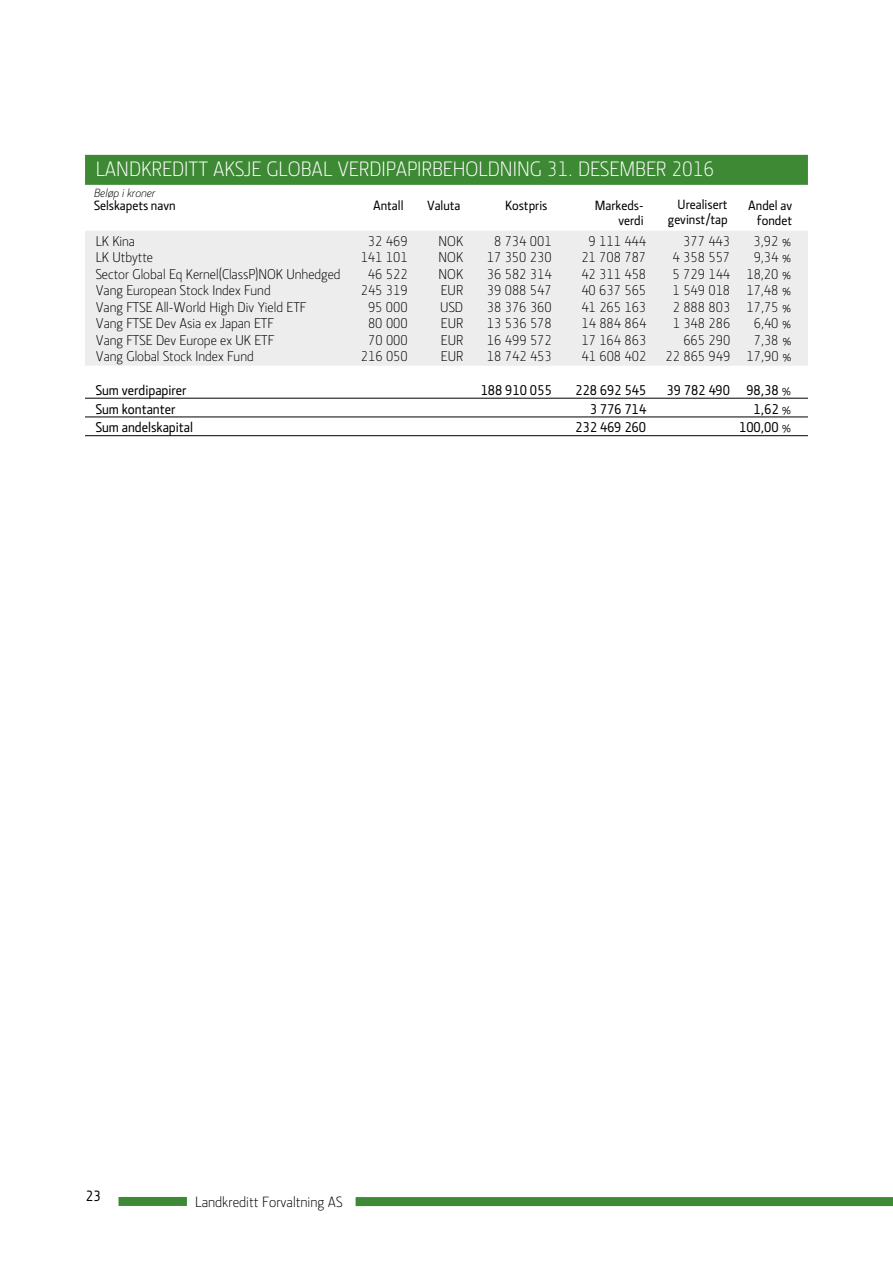
<style>
.page{position:relative;width:893px;height:1263px;background:#fff}
.page>*{position:absolute;margin:0;border:0;box-sizing:border-box;transform-origin:0 0}
.t1{font:300 21px "Section LK";color:#fff}
.t2{font:300 15px "Section LK";color:#000}
.t3{font:500 15px "Section LK";color:#000}
.t4{font:300 14.25px "Section LK";color:#000}
.t5{font:500 14.25px "Section LK";color:#000}
.t6{font:500 13.5px/15px "Section LK";color:#000;text-align:right}
.t7{font:italic 300 12px "Section LK";color:#000}
</style>
<div class="page">
<div style="left:119px;top:1197px;width:68px;height:9px;background:#3d8934"></div>
<div style="left:356px;top:1197px;width:537px;height:9px;background:#3d8934"></div>
<div style="left:85px;top:155px;width:723px;height:30px;background:#3d8934"></div>
<div style="left:85px;top:231px;width:723px;height:19px;background:#ededed"></div>
<div style="left:85px;top:247px;width:723px;height:20px;background:#ededed"></div>
<div style="left:85px;top:264px;width:723px;height:19px;background:#ededed"></div>
<div style="left:85px;top:280px;width:723px;height:20px;background:#ededed"></div>
<div style="left:85px;top:297px;width:723px;height:19px;background:#ededed"></div>
<div style="left:85px;top:313px;width:723px;height:20px;background:#ededed"></div>
<div style="left:85px;top:330px;width:723px;height:19px;background:#ededed"></div>
<div style="left:85px;top:346px;width:723px;height:20px;background:#ededed"></div>
<hr style="left:85px;top:398px;width:723px;height:1px;background:#000">
<hr style="left:85px;top:417px;width:723px;height:1px;background:#000">
<hr style="left:85px;top:435px;width:723px;height:1px;background:#000">
<h1 class="t1" style="left:96px;top:157px;width:620px">LANDKREDITT AKSJE GLOBAL VERDIPAPIRBEHOLDNING 31. DESEMBER 2016</h1>
<p class="t7" style="left:94px;top:187px;width:63px">Beløp i kroner</p>
<p class="t6" style="left:94px;top:198px;width:83px">Selskapets navn</p>
<p class="t6" style="left:373px;top:198px;width:32px">Antall</p>
<p class="t6" style="left:427px;top:198px;width:35px">Valuta</p>
<p class="t6" style="left:505px;top:198px;width:44px">Kostpris</p>
<p class="t6" style="left:595px;top:198px;width:50px">Markeds&shy;verdi</p>
<p class="t6" style="left:668px;top:197px;width:61px">Urealisert gevinst/tap</p>
<p class="t6" style="left:748px;top:198px;width:45px">Andel av fondet</p>
<p class="t4" style="left:96px;top:233px;width:41px">LK Kina</p>
<p class="t4" style="left:368px;top:233px;width:41px">32 469</p>
<p class="t4" style="left:439px;top:233px;width:26px">NOK</p>
<p class="t4" style="left:494px;top:233px;width:59px">8 734 001</p>
<p class="t4" style="left:588px;top:233px;width:59px">9 111 444</p>
<p class="t4" style="left:683px;top:233px;width:48px">377 443</p>
<p class="t4" style="left:754px;top:233px;width:39px">3,92 %</p>
<p class="t4" style="left:96px;top:249px;width:59px">LK Utbytte</p>
<p class="t4" style="left:361px;top:249px;width:48px">141 101</p>
<p class="t4" style="left:439px;top:249px;width:26px">NOK</p>
<p class="t4" style="left:487px;top:249px;width:66px">17 350 230</p>
<p class="t4" style="left:581px;top:249px;width:66px">21 708 787</p>
<p class="t4" style="left:673px;top:249px;width:59px">4 358 557</p>
<p class="t4" style="left:754px;top:249px;width:39px">9,34 %</p>
<p class="t4" style="left:96px;top:266px;width:246px">Sector Global Eq Kernel(ClassP)NOK Unhedged</p>
<p class="t4" style="left:368px;top:266px;width:41px">46 522</p>
<p class="t4" style="left:439px;top:266px;width:26px">NOK</p>
<p class="t4" style="left:487px;top:266px;width:66px">36 582 314</p>
<p class="t4" style="left:581px;top:266px;width:66px">42 311 458</p>
<p class="t4" style="left:673px;top:266px;width:121px">5 729 144 18,20 %</p>
<p class="t4" style="left:96px;top:282px;width:176px">Vang European Stock Index Fund</p>
<p class="t4" style="left:361px;top:282px;width:48px">245 319</p>
<p class="t4" style="left:441px;top:282px;width:24px">EUR</p>
<p class="t4" style="left:487px;top:282px;width:66px">39 088 547</p>
<p class="t4" style="left:581px;top:282px;width:66px">40 637 565</p>
<p class="t4" style="left:673px;top:282px;width:121px">1 549 018 17,48 %</p>
<p class="t4" style="left:96px;top:299px;width:212px">Vang FTSE All-World High Div Yield ETF</p>
<p class="t4" style="left:368px;top:299px;width:41px">95 000</p>
<p class="t4" style="left:440px;top:299px;width:24px">USD</p>
<p class="t4" style="left:487px;top:299px;width:66px">38 376 360</p>
<p class="t4" style="left:581px;top:299px;width:66px">41 265 163</p>
<p class="t4" style="left:673px;top:299px;width:121px">2 888 803 17,75 %</p>
<p class="t4" style="left:96px;top:315px;width:180px">Vang FTSE Dev Asia ex Japan ETF</p>
<p class="t4" style="left:368px;top:315px;width:41px">80 000</p>
<p class="t4" style="left:441px;top:315px;width:24px">EUR</p>
<p class="t4" style="left:487px;top:315px;width:66px">13 536 578</p>
<p class="t4" style="left:581px;top:315px;width:66px">14 884 864</p>
<p class="t4" style="left:673px;top:315px;width:59px">1 348 286</p>
<p class="t4" style="left:754px;top:315px;width:39px">6,40 %</p>
<p class="t4" style="left:96px;top:332px;width:180px">Vang FTSE Dev Europe ex UK ETF</p>
<p class="t4" style="left:368px;top:332px;width:41px">70 000</p>
<p class="t4" style="left:441px;top:332px;width:24px">EUR</p>
<p class="t4" style="left:487px;top:332px;width:66px">16 499 572</p>
<p class="t4" style="left:581px;top:332px;width:66px">17 164 863</p>
<p class="t4" style="left:683px;top:332px;width:48px">665 290</p>
<p class="t4" style="left:754px;top:332px;width:39px">7,38 %</p>
<p class="t4" style="left:96px;top:348px;width:159px">Vang Global Stock Index Fund</p>
<p class="t4" style="left:361px;top:348px;width:48px">216 050</p>
<p class="t4" style="left:441px;top:348px;width:24px">EUR</p>
<p class="t4" style="left:487px;top:348px;width:66px">18 742 453</p>
<p class="t4" style="left:581px;top:348px;width:66px">41 608 402</p>
<p class="t4" style="left:665px;top:348px;width:128px">22 865 949 17,90 %</p>
<p class="t5" style="left:96px;top:382px;width:93px">Sum verdipapirer</p>
<p class="t5" style="left:481px;top:382px;width:72px">188 910 055</p>
<p class="t5" style="left:575px;top:382px;width:72px">228 692 545</p>
<p class="t5" style="left:666px;top:382px;width:127px">39 782 490 98,38 %</p>
<p class="t5" style="left:96px;top:401px;width:81px">Sum kontanter</p>
<p class="t5" style="left:590px;top:401px;width:58px">3 776 714</p>
<p class="t5" style="left:754px;top:401px;width:40px">1,62 %</p>
<p class="t5" style="left:96px;top:419px;width:99px">Sum andelskapital</p>
<p class="t5" style="left:575px;top:419px;width:72px">232 469 260</p>
<p class="t5" style="left:739px;top:419px;width:54px">100,00 %</p>
<p class="t3" style="left:86px;top:1187px;width:17px">23</p>
<p class="t2" style="left:195px;top:1193px;width:149px">Landkreditt Forvaltning AS</p>
</div>
